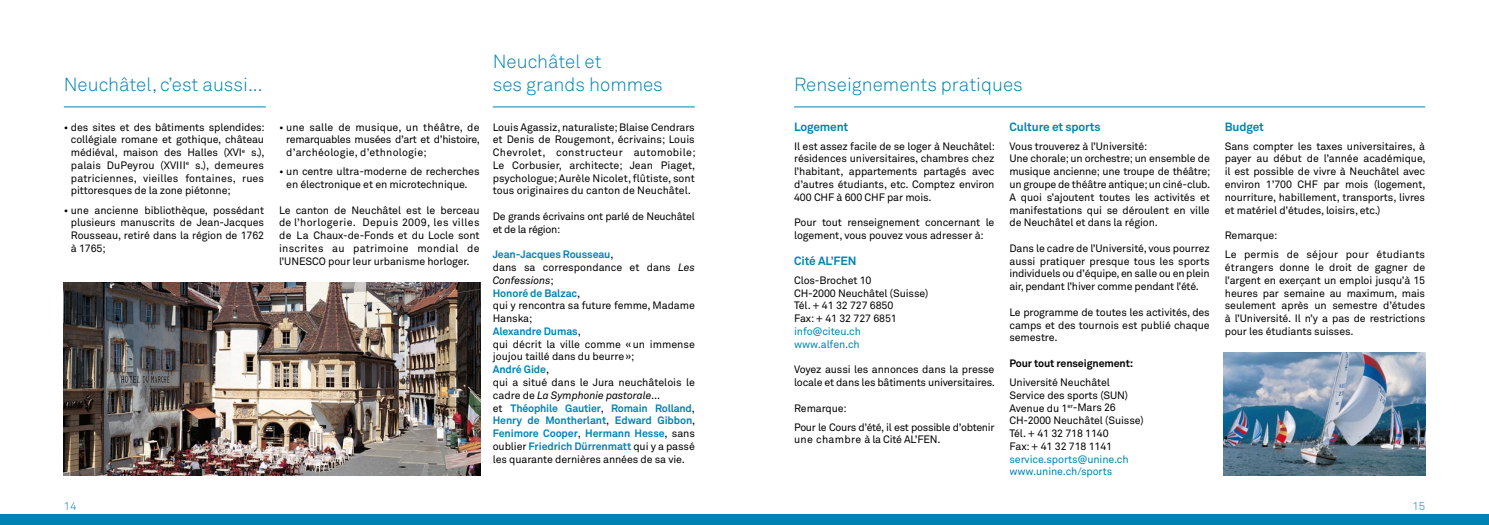
<style>
.page{position:relative;width:1489px;height:525px;background:#fff}
.page>*{position:absolute;margin:0;border:0;box-sizing:border-box;transform-origin:0 0}
.t1{font:300 18.75px/23.8px "Akkurat";color:#0083b3}
.t2{font:700 11.88px "Akkurat";letter-spacing:-.01em;color:#0083b3}
.t3{font:300 11.25px "Akkurat";color:#0083b3}
.t4{font:10.62px/12.8px "Akkurat";letter-spacing:-.01em;color:#000;text-align:justify}
.t5{font:10.62px/12.8px "Akkurat";letter-spacing:-.01em;color:#0083b3}
.t6{font:10.62px/19.1px "Akkurat";letter-spacing:.02em;color:#000}
.t7{font:10.62px/19.1px "Akkurat";letter-spacing:-.03em;color:#000}
.t8{font:700 10.62px "Akkurat";letter-spacing:-.01em;color:#000}
.s1{font-weight:700;color:#0083b3}
.s2{font-style:italic}
</style>
<div class="page">
<div style="left:0;top:514px;width:744px;height:10px;background:#0083b3"></div>
<div style="left:744px;top:514px;width:744px;height:10px;background:#0083b3"></div>
<hr style="left:794px;top:106px;width:630px;height:1px;background:#0083b3">
<hr style="left:493px;top:106px;width:201px;height:1px;background:#0083b3">
<hr style="left:64px;top:106px;width:202px;height:1px;background:#0083b3">
<img style="left:64px;top:282px;width:416px;height:193px">
<img style="left:1223px;top:352px;width:201px;height:123px">
<h1 class="t1" style="left:64px;top:73px;width:200px">Neuchâtel, c’est aussi...</h1>
<p class="t4" style="left:71px;top:121px;width:195px;text-indent:-7px">• des sites et des bâtiments splendides: collégiale romane et gothique, château médiéval, maison des Halles (XVI<sup>e</sup> s.), palais DuPeyrou (XVIII<sup>e</sup> s.), demeures patriciennes, vieilles fontaines, rues pittoresques de la zone piétonne;</p>
<p class="t4" style="left:71px;top:204px;width:195px;text-indent:-7px">• une ancienne bibliothèque, possédant plusieurs manuscrits de Jean-Jacques Rousseau, retiré dans la région de 1762 à 1765;</p>
<p class="t4" style="left:286px;top:121px;width:195px;text-indent:-7px">• une salle de musique, un théâtre, de remarquables musées d’art et d’histoire, d’archéologie, d’ethnologie;</p>
<p class="t4" style="left:279px;top:165px;width:202px;text-align:center">• un centre ultra-moderne de recherches en électronique et en microtechnique.</p>
<p class="t4" style="left:279px;top:204px;width:202px">Le canton de Neuchâtel est le berceau de l’horlogerie. Depuis 2009, les villes de La Chaux-de-Fonds et du Locle sont inscrites au patrimoine mondial de l’UNESCO pour leur urbanisme horloger.</p>
<h1 class="t1" style="left:493px;top:50px;width:172px">Neuchâtel et<br>ses grands hommes</h1>
<p class="t4" style="left:493px;top:121px;width:204px">Louis Agassiz,naturaliste;Blaise Cendrars et Denis de Rougemont, écrivains; Louis Chevrolet, constructeur automobile; Le Corbusier, architecte; Jean Piaget, psychologue; Aurèle Nicolet, flûtiste, sont tous originaires du canton de Neuchâtel.</p>
<p class="t4" style="left:493px;top:210px;width:203px">De grands écrivains ont parlé de Neuchâtel et de la région:</p>
<p class="t4" style="left:493px;top:248px;width:204px;text-align:left"><span class="s1">Jean-Jacques Rousseau</span>,<br>dans sa correspondance et dans <span class="s2">Les<br>Confessions</span>;<br><span class="s1">Honoré de Balzac</span>,<br>qui y rencontra sa future femme, Madame<br>Hanska;<br><span class="s1">Alexandre Dumas</span>,<br>qui décrit la ville comme «un immense joujou taillé dans du beurre»;<br><span class="s1">André Gide</span>,<br>qui a situé dans le Jura neuchâtelois le cadre de <span class="s2">La Symphonie pastorale</span>...<br>et <span class="s1">Théophile Gautier</span>, <span class="s1">Romain Rolland</span>,<br><span class="s1">Henry de Montherlant</span>, <span class="s1">Edward Gibbon</span>,<br><span class="s1">Fenimore Cooper</span>, <span class="s1">Hermann Hesse</span>, sans oublier <span class="s1">Friedrich Dürrenmatt</span> qui y a passé les quarante dernières années de sa vie.</p>
<h1 class="t1" style="left:794px;top:73px;width:230px">Renseignements pratiques</h1>
<p class="t2" style="left:794px;top:119px;width:56px">Logement</p>
<p class="t4" style="left:794px;top:140px;width:202px">Il est assez facile de se loger à Neuchâtel: résidences universitaires, chambres chez l’habitant, appartements partagés avec d’autres étudiants, etc. Comptez environ 400 CHF à 600 CHF par mois.</p>
<p class="t4" style="left:794px;top:216px;width:202px">Pour tout renseignement concernant le logement, vous pouvez vous adresser à:</p>
<p class="t2" style="left:794px;top:253px;width:64px">Cité AL’FEN</p>
<p class="t4" style="left:794px;top:274px;width:136px;text-align:left">Clos-Brochet 10<br>CH-2000 Neuchâtel (Suisse)<br>Tél. + 41 32 727 6850<br>Fax: + 41 32 727 6851</p>
<p class="t5" style="left:794px;top:325px;width:68px">info@citeu.ch www.alfen.ch</p>
<p class="t4" style="left:794px;top:363px;width:202px">Voyez aussi les annonces dans la presse locale et dans les bâtiments universitaires.</p>
<p class="t7" style="left:794px;top:398px;width:202px">Remarque:<br>Pour le Cours d’été, il est possible d’obtenir</p>
<p class="t6" style="left:794px;top:430px;width:148px">une chambre à la Cité AL’FEN.</p>
<p class="t2" style="left:1009px;top:119px;width:93px">Culture et sports</p>
<p class="t4" style="left:1009px;top:140px;width:202px;text-align:left">Vous trouverez à l’Université:<br>Une chorale; un orchestre; un ensemble de musique ancienne; une troupe de théâtre; un groupe de théâtre antique; un ciné-club.<br>A quoi s’ajoutent toutes les activités et manifestations qui se déroulent en ville de Neuchâtel et dans la région.</p>
<p class="t4" style="left:1009px;top:242px;width:202px">Dans le cadre de l’Université, vous pourrez aussi pratiquer presque tous les sports individuels ou d’équipe, en salle ou en plein air, pendant l’hiver comme pendant l’été.</p>
<p class="t4" style="left:1009px;top:306px;width:202px">Le programme de toutes les activités, des camps et des tournois est publié chaque semestre.</p>
<p class="t8" style="left:1009px;top:356px;width:125px">Pour tout renseignement:</p>
<p class="t4" style="left:1009px;top:376px;width:136px;text-align:left">Université Neuchâtel<br>Service des sports (SUN)<br>Avenue du 1<sup>er</sup>-Mars 26<br>CH-2000 Neuchâtel (Suisse)<br>Tél. + 41 32 718 1140<br>Fax: + 41 32 718 1141</p>
<p class="t5" style="left:1009px;top:452px;width:121px">service.sports@unine.ch www.unine.ch/sports</p>
<p class="t2" style="left:1224px;top:119px;width:41px">Budget</p>
<p class="t4" style="left:1224px;top:140px;width:202px">Sans compter les taxes universitaires, à payer au début de l’année académique, il est possible de vivre à Neuchâtel avec environ 1’700 CHF par mois (logement, nourriture, habillement, transports, livres et matériel d’études, loisirs, etc.)</p>
<p class="t6" style="left:1224px;top:226px;width:202px">Remarque:<br>Le permis de séjour pour étudiants</p>
<p class="t4" style="left:1224px;top:261px;width:202px">étrangers donne le droit de gagner de l’argent en exerçant un emploi jusqu’à 15 heures par semaine au maximum, mais seulement après un semestre d’études à l’Université. Il n’y a pas de restrictions pour les étudiants suisses.</p>
<p class="t3" style="left:64px;top:499px;width:14px">14</p>
<p class="t3" style="left:1412px;top:499px;width:14px">15</p>
</div>
